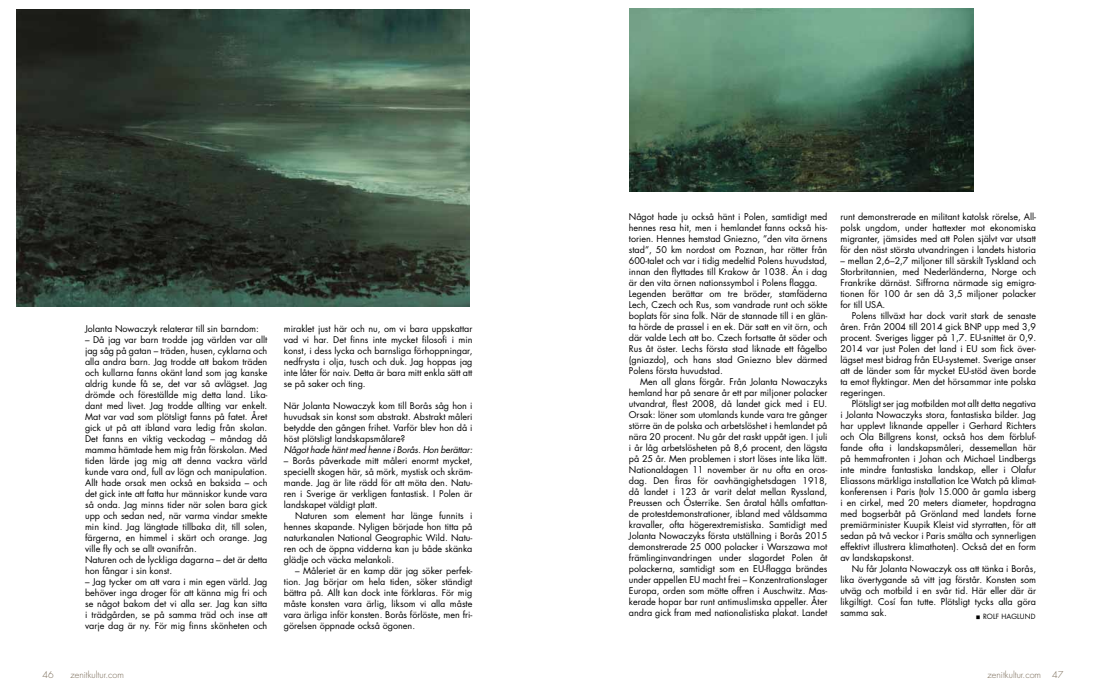
<style>
.page{position:relative;width:1106px;height:695px;background:#fff}
.page>*{position:absolute;margin:0;border:0;box-sizing:border-box;transform-origin:0 0}
.t1{font:700 24px "Futura Std";color:#000;scale:.5 1}
.t2{font:9px/11px "Futura Std";color:#000;text-align:justify}
.t3{font:italic 9px "Futura Std";letter-spacing:-.02em;color:#000}
.t4{font:300 9px "Futura Std";color:#766753}
.t5{font:7px "Futura Std";letter-spacing:.01em;color:#000}
</style>
<div class="page">
<img style="left:16px;top:9px;width:454px;height:297px">
<img style="left:629px;top:8px;width:344px;height:183px">
<p class="t2" style="left:85px;top:323px;width:175px">Jolanta Nowaczyk relaterar till sin barndom:</p>
<p class="t2" style="left:85px;top:334px;width:184px;text-align:left">– Då jag var barn trodde jag världen var allt jag såg på gatan – träden, husen, cyklarna och alla andra barn. Jag trodde att bakom träden och kullarna fanns okänt land som jag kanske aldrig kunde få se, det var så avlägset. Jag drömde och föreställde mig detta land. Lika&shy;dant med livet. Jag trodde allting var enkelt.<br>Mat var vad som plötsligt fanns på fatet. Året gick ut på att ibland vara ledig från skolan.<br>Det fanns en viktig veckodag – måndag då mamma hämtade hem mig från förskolan. Med tiden lärde jag mig att denna vackra värld kunde vara ond, full av lögn och manipulation.<br>Allt hade orsak men också en baksida – och det gick inte att fatta hur människor kunde vara så onda. Jag minns tider när solen bara gick upp och sedan ned, när varma vindar smekte min kind. Jag längtade tillbaka dit, till solen, färgerna, en himmel i skärt och orange. Jag ville fly och se allt ovanifrån.<br>Naturen och de lyckliga dagarna – det är detta hon fångar i sin konst.</p>
<p class="t2" style="left:85px;top:576px;width:184px">– Jag tycker om att vara i min egen värld. Jag behöver inga droger för att känna mig fri och se något bakom det vi alla ser. Jag kan sitta i trädgården, se på samma träd och inse att varje dag är ny. För mig finns skönheten och</p>
<p class="t4" style="left:43px;top:669px;width:13px">46</p>
<p class="t4" style="left:70px;top:669px;width:55px">zenitkultur.com</p>
<p class="t2" style="left:284px;top:323px;width:190px">miraklet just här och nu, om vi bara uppskattar vad vi har. Det finns inte mycket filosofi i min konst, i dess lycka och barnsliga förhoppningar, nedfrysta i olja, tusch och duk. Jag hoppas jag inte låter för naiv. Detta är bara mitt enkla sätt att se på saker och ting.</p>
<p class="t2" style="left:284px;top:400px;width:190px">När Jolanta Nowaczyk kom till Borås såg hon i huvudsak sin konst som abstrakt. Abstrakt måleri betydde den gången frihet. Varför blev hon då i höst plötsligt landskapsmålare?</p>
<p class="t3" style="left:284px;top:443px;width:190px">Något hade hänt med henne i Borås. Hon berättar:</p>
<p class="t2" style="left:284px;top:455px;width:190px">– Borås påverkade mitt måleri enormt mycket, speciellt skogen här, så mörk, mystisk och skräm&shy;mande. Jag är lite rädd för att möta den. Natu&shy;ren i Sverige är verkligen fantastisk. I Polen är landskapet väldigt platt.</p>
<p class="t2" style="left:284px;top:510px;width:190px;text-indent:11px">Naturen som element har länge funnits i hennes skapande. Nyligen började hon titta på naturkanalen National Geographic Wild. Natu&shy;ren och de öppna vidderna kan ju både skänka glädje och väcka melankoli.</p>
<p class="t2" style="left:284px;top:565px;width:190px;text-indent:11px">– Måleriet är en kamp där jag söker perfek&shy;tion. Jag börjar om hela tiden, söker ständigt bättra på. Allt kan dock inte förklaras. För mig måste konsten vara ärlig, liksom vi alla måste vara ärliga inför konsten. Borås förlöste, men fri&shy;görelsen öppnade också ögonen.</p>
<p class="t2" style="left:629px;top:211px;width:200px;text-align:left">Något hade ju också hänt i Polen, samtidigt med hennes resa hit, men i hemlandet fanns också his&shy;torien. Hennes hemstad Gniezno, ”den vita örnens stad”, 50 km nordost om Poznan, har rötter från 600-talet och var i tidig medeltid Polens huvudstad, innan den flyttades till Krakow år 1038. Än i dag är den vita örnen nationssymbol i Polens flagga.<br>Legenden berättar om tre bröder, stamfäderna Lech, Czech och Rus, som vandrade runt och sökte boplats för sina folk. När de stannade till i en glän&shy;ta hörde de prassel i en ek. Där satt en vit örn, och där valde Lech att bo. Czech fortsatte åt söder och Rus åt öster. Lechs första stad liknade ett fågelbo (gniazdo), och hans stad Gniezno blev därmed Polens första huvudstad.</p>
<p class="t2" style="left:629px;top:376px;width:200px;text-indent:11px">Men all glans förgår. Från Jolanta Nowaczyks hemland har på senare år ett par miljoner polacker utvandrat, flest 2008, då landet gick med i EU.<br>Orsak: löner som utomlands kunde vara tre gånger större än de polska och arbetslöshet i hemlandet på nära 20 procent. Nu går det raskt uppåt igen. I juli i år låg arbetslösheten på 8,6 procent, den lägsta på 25 år. Men problemen i stort löses inte lika lätt.<br>Nationaldagen 11 november är nu ofta en oros&shy;dag. Den firas för oavhängighetsdagen 1918, då landet i 123 år varit delat mellan Ryssland, Preussen och Österrike. Sen åratal hålls omfattan&shy;de protestdemonstrationer, ibland med våldsamma kravaller, ofta högerextremistiska. Samtidigt med Jolanta Nowaczyks första utställning i Borås 2015 demonstrerade 25 000 polacker i Warszawa mot främlinginvandringen under slagordet Polen åt polackerna, samtidigt som en EU-flagga brändes under appellen EU macht frei – Konzentrationslager Europa, orden som mötte offren i Auschwitz. Mas&shy;kerade hopar bar runt antimuslimska appeller. Åter andra gick fram med nationalistiska plakat. Landet</p>
<p class="t2" style="left:840px;top:211px;width:197px">runt demonstrerade en militant katolsk rörelse, All&shy;polsk ungdom, under hattexter mot ekonomiska migranter, jämsides med att Polen självt var utsatt för den näst största utvandringen i landets historia</p>
<p class="t2" style="left:840px;top:255px;width:197px">– mellan 2,6–2,7 miljoner till särskilt Tyskland och Storbritannien, med Nederländerna, Norge och Frankrike därnäst. Siffrorna närmade sig emigra&shy;tionen för 100 år sen då 3,5 miljoner polacker for till USA.</p>
<p class="t2" style="left:840px;top:310px;width:197px;text-indent:11px">Polens tillväxt har dock varit stark de senaste åren. Från 2004 till 2014 gick BNP upp med 3,9 procent. Sveriges ligger på 1,7. EU-snittet är 0,9.<br>2014 var just Polen det land i EU som fick över&shy;lägset mest bidrag från EU-systemet. Sverige anser att de länder som får mycket EU-stöd även borde ta emot flyktingar. Men det hörsammar inte polska regeringen.</p>
<p class="t2" style="left:840px;top:398px;width:197px;text-indent:11px">Plötsligt ser jag motbilden mot allt detta negativa i Jolanta Nowaczyks stora, fantastiska bilder. Jag har upplevt liknande appeller i Gerhard Richters och Ola Billgrens konst, också hos dem förbluf&shy;fande ofta i landskapsmåleri, dessemellan här på hemmafronten i Johan och Michael Lindbergs inte mindre fantastiska landskap, eller i Olafur Eliassons märkliga installation Ice Watch på klimat&shy;konferensen i Paris (tolv 15.000 år gamla isberg i en cirkel, med 20 meters diameter, hopdragna med bogserbåt på Grönland med landets forne premiärminister Kuupik Kleist vid styrratten, för att sedan på två veckor i Paris smälta och synnerligen effektivt illustrera klimathoten). Också det en form av landskapskonst.</p>
<p class="t2" style="left:840px;top:563px;width:197px;text-indent:11px">Nu får Jolanta Nowaczyk oss att tänka i Borås, lika övertygande så vitt jag förstår. Konsten som utväg och motbild i en svår tid. Här eller där är likgiltigt. Cosí fan tutte. Plötsligt tycks alla göra samma sak.</p>
<h1 class="t1" style="left:976px;top:599px;width:11px">-</h1>
<p class="t5" style="left:983px;top:612px;width:54px">ROLF HAGLUND</p>
<p class="t4" style="left:987px;top:669px;width:77px">zenitkultur.com 47</p>
</div>
